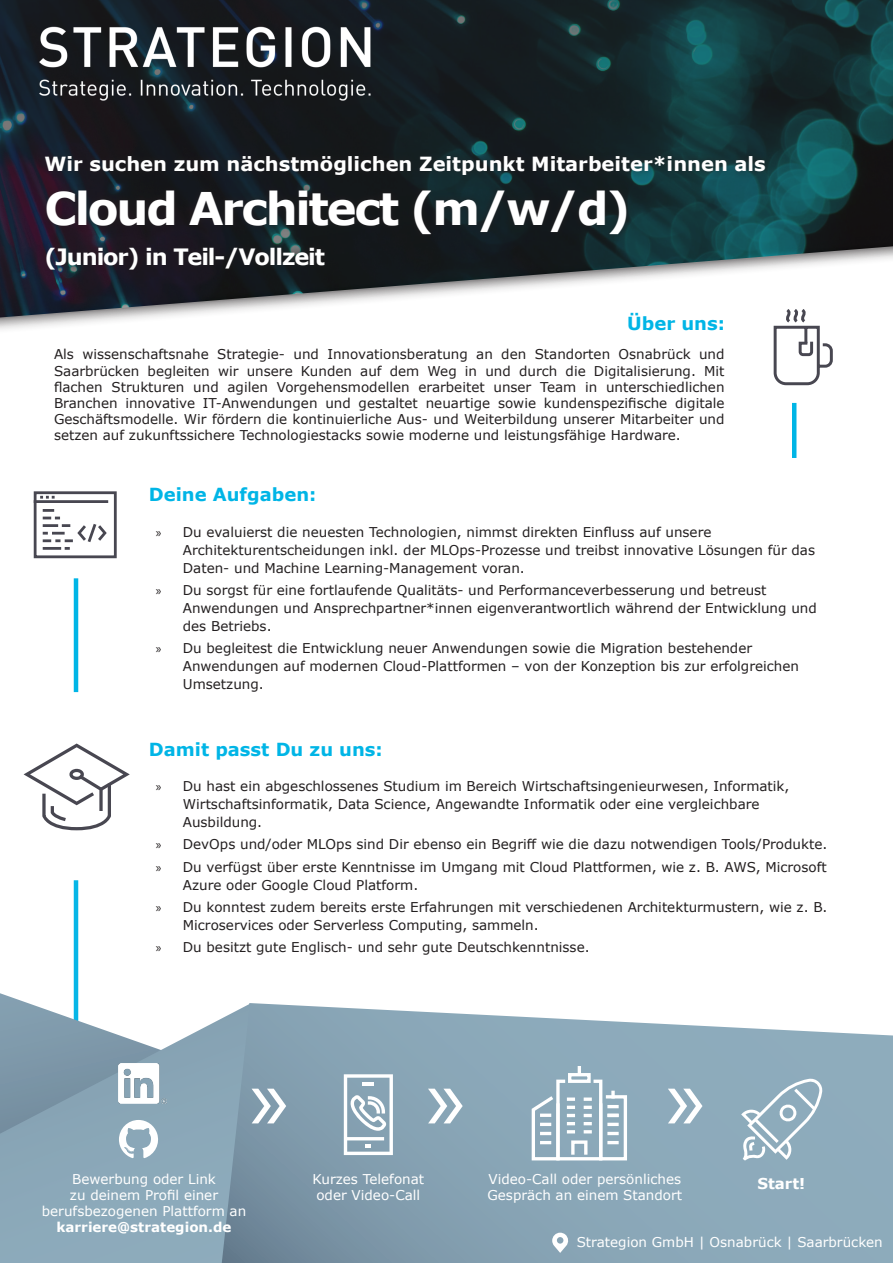
<style>
.page{position:relative;width:893px;height:1263px;background:#fff}
.page>*{position:absolute;margin:0;border:0;box-sizing:border-box;transform-origin:0 0}
.t1{font:94.5px "Myriad Pro";color:#fff}
.Header_2{font:700 45px "Verdana";letter-spacing:-.05em;color:#fff}
.Header_2-2{font:700 22.5px "Verdana";letter-spacing:-.05em;color:#fff}
.Header_2-3{font:700 19.5px "Verdana";color:#fff}
.Header_3{font:700 18px "Verdana";color:#00b5e6}
.Body{font:700 15px "Verdana";color:#fff}
.Body-2{font:13.5px/18px "Verdana";color:#231f20}
.Body-3{font:13.5px/16.2px "Verdana";color:#fff}
.s1{font-family:"Myriad Pro"}
.s2{font-weight:700}
</style>
<div class="page">
<div style="left:34px;top:491px;width:83px;height:67px;border:3px solid #484751"></div>
<svg style="left:33px;top:496px;width:76px;height:61px"></svg>
<svg style="left:24px;top:743px;width:106px;height:87px"></svg>
<hr style="left:74px;top:880px;width:4px;height:176px;background:#06b6e7">
<hr style="left:74px;top:578px;width:4px;height:114px;background:#00b5e6">
<hr style="left:792px;top:403px;width:4px;height:55px;background:#00b5e6">
<svg style="left:773px;top:335px;width:60px;height:51px"></svg>
<svg style="left:249px;top:1003px;width:644px;height:260px;background:#90aaba"></svg>
<svg style="left:0;top:1004px;width:250px;height:259px;background:#88a5b6"></svg>
<svg style="left:0;top:0;width:893px;height:327px"></svg>
<div style="left:37px;top:148px;width:736px;height:129px;background:#231f20;opacity:.77"></div>
<svg style="left:552px;top:1232px;width:16px;height:21px"></svg>
<img style="left:24px;top:0;width:361px;height:100px">
<svg style="left:741px;top:1078px;width:82px;height:83px;background:#a2bac7"></svg>
<svg style="left:344px;top:1074px;width:49px;height:81px"></svg>
<svg style="left:0;top:993px;width:237px;height:174px"></svg>
<img style="left:118px;top:1063px;width:48px;height:41px">
<svg style="left:530px;top:1068px;width:99px;height:94px"></svg>
<p class="Header_2-3" style="left:44px;top:150px;width:723px">Wir suchen zum nächstmöglichen Zeitpunkt Mitarbeiter*innen als</p>
<p class="Header_2" style="left:44px;top:176px;width:588px">Cloud Architect (m/w/d)</p>
<p class="Header_2-2" style="left:44px;top:240px;width:282px">(Junior) in Teil-/Vollzeit</p>
<p class="Header_3" style="left:627px;top:310px;width:99px">Über uns:</p>
<p class="Body-2" style="left:54px;top:346px;width:672px;line-height:16.2px;text-align:justify">Als wissenschaftsnahe Strategie- und Innovationsberatung an den Standorten Osnabrück und Saarbrücken begleiten wir unsere Kunden auf dem Weg in und durch die Digitalisierung. Mit flachen Strukturen und agilen Vorgehensmodellen erarbeitet unser Team in unterschiedlichen Branchen innovative IT-Anwendungen und gestaltet neuartige sowie kundenspezifische digitale Geschäftsmodelle. Wir fördern die kontinuierliche Aus- und Weiterbildung unserer Mitarbeiter und setzen auf zukunftssichere Technologiestacks sowie moderne und leistungsfähige Hardware.</p>
<p class="Header_3" style="left:149px;top:482px;width:169px">Deine Aufgaben:</p>
<p class="Body-2" style="left:183px;top:522px;width:634px;text-indent:-27px"><span class="s1">»</span> Du evaluierst die neuesten Technologien, nimmst direkten Einfluss auf unsere<br>Architekturentscheidungen inkl. der MLOps-Prozesse und treibst innovative Lösungen für das<br>Daten- und Machine Learning-Management voran.</p>
<p class="Body-2" style="left:183px;top:581px;width:635px;text-indent:-27px"><span class="s1">»</span> Du sorgst für eine fortlaufende Qualitäts- und Performanceverbesserung und betreust<br>Anwendungen und Ansprechpartner*innen eigenverantwortlich während der Entwicklung und des Betriebs.</p>
<p class="Body-2" style="left:183px;top:639px;width:618px;text-indent:-27px"><span class="s1">»</span> Du begleitest die Entwicklung neuer Anwendungen sowie die Migration bestehender<br>Anwendungen auf modernen Cloud-Plattformen – von der Konzeption bis zur erfolgreichen<br>Umsetzung.</p>
<p class="Header_3" style="left:149px;top:736px;width:236px">Damit passt Du zu uns:</p>
<p class="Body-2" style="left:183px;top:777px;width:608px;text-indent:-27px"><span class="s1">»</span> Du hast ein abgeschlossenes Studium im Bereich Wirtschaftsingenieurwesen, Informatik,<br>Wirtschaftsinformatik, Data Science, Angewandte Informatik oder eine vergleichbare<br>Ausbildung.</p>
<p class="Body-2" style="left:156px;top:835px;width:673px"><span class="s1">»</span> DevOps und/oder MLOps sind Dir ebenso ein Begriff wie die dazu notwendigen Tools/Produkte.</p>
<p class="Body-2" style="left:183px;top:858px;width:645px;text-indent:-27px"><span class="s1">»</span> Du verfügst über erste Kenntnisse im Umgang mit Cloud Plattformen, wie z. B. AWS, Microsoft<br>Azure oder Google Cloud Platform.</p>
<p class="Body-2" style="left:183px;top:898px;width:646px;text-indent:-27px"><span class="s1">»</span> Du konntest zudem bereits erste Erfahrungen mit verschiedenen Architekturmustern, wie z. B.<br>Microservices oder Serverless Computing, sammeln.</p>
<p class="Body-2" style="left:156px;top:938px;width:435px"><span class="s1">»</span> Du besitzt gute Englisch- und sehr gute Deutschkenntnisse.</p>
<p class="t1" style="left:249px;top:1040px;width:41px">»</p>
<p class="t1" style="left:426px;top:1040px;width:41px">»</p>
<p class="t1" style="left:666px;top:1040px;width:41px">»</p>
<p class="Body-3" style="left:42px;top:1170px;width:206px;text-align:center">Bewerbung oder Link<br>zu deinem Profil einer berufsbezogenen Plattform an <span class="s2">karriere@strategion.de</span></p>
<p class="Body-3" style="left:312px;top:1170px;width:113px">Kurzes Telefonat oder Video-Call</p>
<p class="Body-3" style="left:487px;top:1170px;width:196px">Video-Call oder persönliches<br>Gespräch an einem Standort</p>
<p class="Body" style="left:757px;top:1172px;width:49px">Start!</p>
<p class="Body-3" style="left:577px;top:1234px;width:307px">Strategion GmbH | Osnabrück | Saarbrücken</p>
</div>
